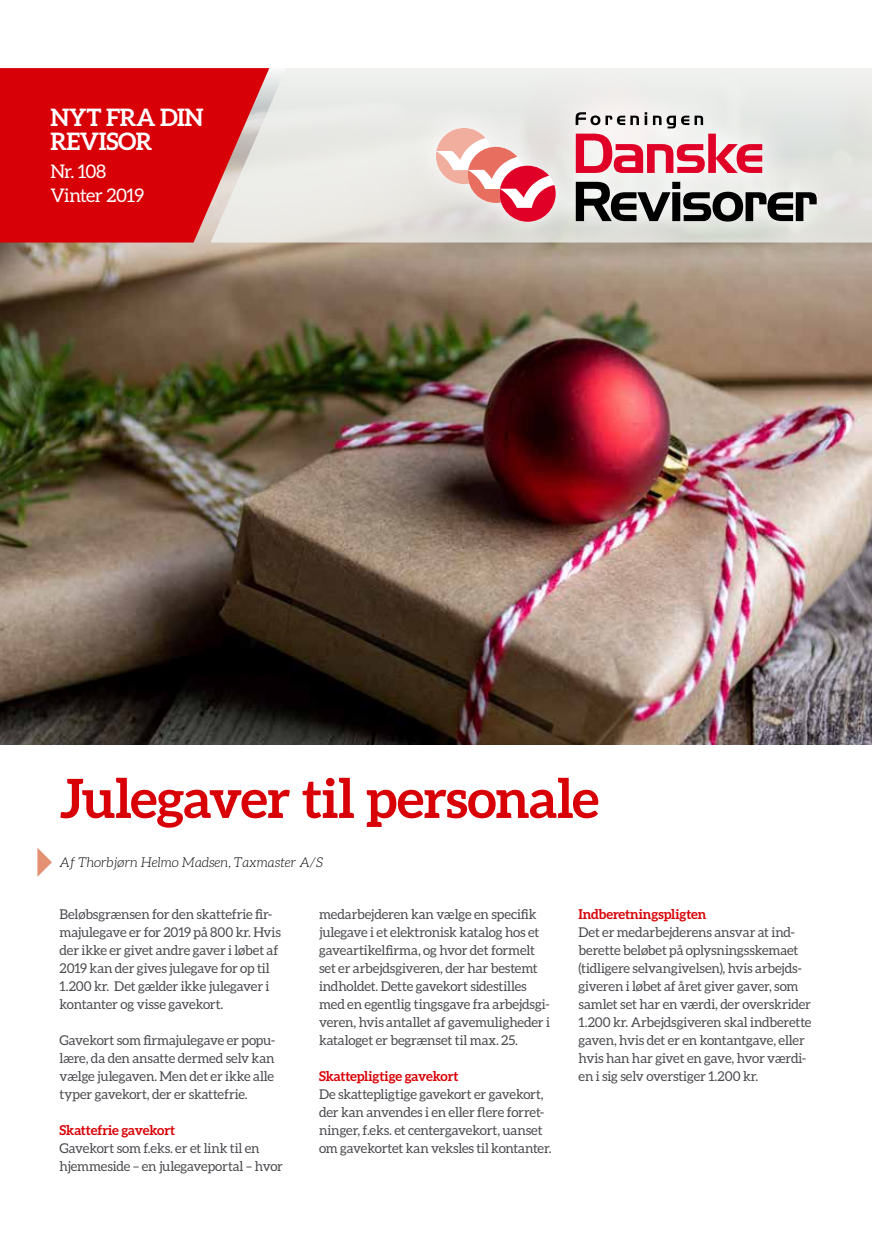
<style>
.page{position:relative;width:872px;height:1234px;background:#fff}
.page>*{position:absolute;margin:0;border:0;box-sizing:border-box;transform-origin:0 0}
.t1{font:700 54px "Aleo";letter-spacing:-.01em;color:#d80006}
.t2{font:700 24px/24px "Aleo";letter-spacing:-.015em;color:#fff}
.t3{font:18.75px/24px "Aleo";letter-spacing:-.04em;color:#fff}
.t4{font:13.5px/18px "Aleo";letter-spacing:-.01em;color:#4c4a4f}
.t5{font:700 13.5px "Aleo";letter-spacing:-.01em;color:#d80006}
.t6{font:italic 300 13.5px "Aleo";color:#000}
</style>
<div class="page">
<img style="left:0;top:242px;width:872px;height:502px">
<div style="left:0;top:68px;width:210px;height:174px;background:#d80006"></div>
<svg style="left:210px;top:68px;width:662px;height:174px;background:#e7d4d2"></svg>
<div style="left:405px;top:81px;width:442px;height:172px;background:#fff;opacity:.75"></div>
<svg style="left:436px;top:128px;width:119px;height:94px"></svg>
<svg style="left:576px;top:134px;width:186px;height:39px"></svg>
<svg style="left:576px;top:182px;width:240px;height:39px;background:#80817f"></svg>
<svg style="left:575px;top:112px;width:72px;height:13px"></svg>
<svg style="left:653px;top:116px;width:50px;height:12px"></svg>
<svg style="left:37px;top:848px;width:15px;height:28px"></svg>
<h2 class="t2" style="left:50px;top:105px;width:155px">NYT FRA DIN<br>REVISOR</h2>
<h3 class="t3" style="left:50px;top:159px;width:95px">Nr. 108<br>Vinter 2019</h3>
<h1 class="t1" style="left:60px;top:767px;width:541px">Julegaver til personale</h1>
<p class="t6" style="left:60px;top:854px;width:265px">Af Thorbjørn Helmo Madsen, Taxmaster A/S</p>
<p class="t4" style="left:60px;top:904px;width:223px">Beløbsgrænsen for den skattefrie fir&shy;majulegave er for 2019 på 800 kr. Hvis der ikke er givet andre gaver i løbet af 2019 kan der gives julegave for op til 1.200 kr. Det gælder ikke julegaver i kontanter og visse gavekort.</p>
<p class="t4" style="left:60px;top:1030px;width:217px;text-align:justify">Gavekort som firmajulegave er popu&shy;lære, da den ansatte dermed selv kan vælge julegaven. Men det er ikke alle typer gavekort, der er skattefrie.</p>
<p class="t5" style="left:60px;top:1121px;width:117px">Skattefrie gavekort</p>
<p class="t4" style="left:60px;top:1138px;width:225px">Gavekort som f.eks. er et link til en hjemmeside – en julegaveportal – hvor</p>
<p class="t5" style="left:578px;top:905px;width:129px">Indberetningspligten</p>
<p class="t4" style="left:578px;top:922px;width:234px">Det er medarbejderens ansvar at ind&shy;berette beløbet på oplysningsskemaet (tidligere selvangivelsen), hvis arbejds&shy;giveren i løbet af året giver gaver, som samlet set har en værdi, der overskrider 1.200 kr. Arbejdsgiveren skal indberette gaven, hvis det er en kontantgave, eller hvis han har givet en gave, hvor værdi&shy;en i sig selv overstiger 1.200 kr.</p>
<p class="t4" style="left:319px;top:904px;width:232px">medarbejderen kan vælge en specifik julegave i et elektronisk katalog hos et gaveartikelfirma, og hvor det formelt set er arbejdsgiveren, der har bestemt indholdet. Dette gavekort sidestilles med en egentlig tingsgave fra arbejdsgi&shy;veren, hvis antallet af gavemuligheder i kataloget er begrænset til max. 25.</p>
<p class="t5" style="left:319px;top:1067px;width:141px">Skattepligtige gavekort</p>
<p class="t4" style="left:319px;top:1084px;width:234px">De skattepligtige gavekort er gavekort, der kan anvendes i en eller flere forret&shy;ninger, f.eks. et centergavekort, uanset om gavekortet kan veksles til kontanter.</p>
</div>
